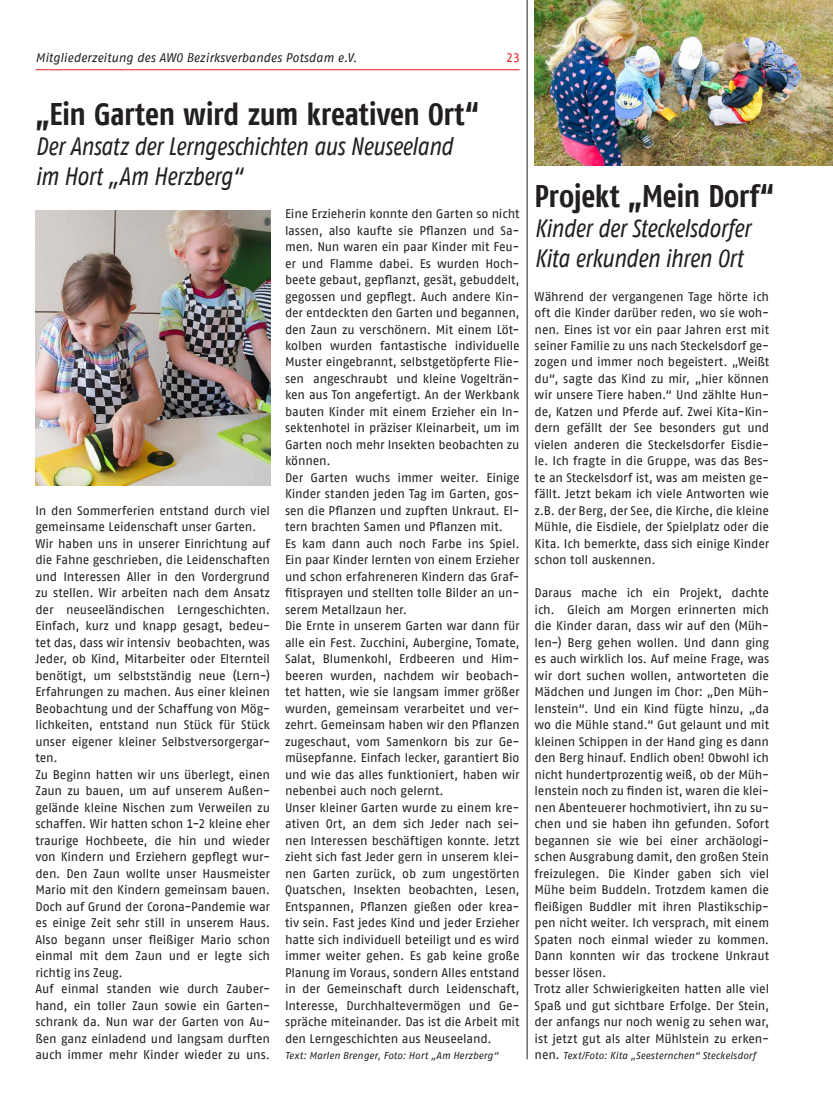
<style>
.page{position:relative;width:833px;height:1117px;background:#fff}
.page>*{position:absolute;margin:0;border:0;box-sizing:border-box;transform-origin:0 0}
.Unterüberschrift{font:700 31.25px "AWO Fago Cond";letter-spacing:-.01em;color:#231f20}
.Unterüberschrift-2{font:italic 25px "AWO Fago Cond";letter-spacing:-.015em;color:#231f20}
.Verfasser{font:12.5px/16.5px "AWO Fago Office";letter-spacing:-.015em;color:#231f20;text-align:justify}
.t1{font:italic 12.5px "AWO Fago Office";letter-spacing:-.005em;color:#231f20}
.t2{font:12.5px "AWO Fago Office";color:#ee1d23}
.Verfasser-2{font:italic 10px "AWO Fago Office";letter-spacing:.005em;color:#231f20}
.s1{font-style:normal;font-size:12.5px}
</style>
<div class="page">
<hr style="left:35px;top:69px;width:484px;height:1px;background:#ee1d23">
<img style="left:35px;top:210px;width:235px;height:275px">
<hr style="left:527px;top:0;width:1px;height:1058px;background:#231f20">
<img style="left:534px;top:0;width:299px;height:165px">
<p class="t1" style="left:35px;top:50px;width:323px">Mitgliederzeitung des AWO Bezirksverbandes Potsdam e.V.</p>
<p class="t2" style="left:505px;top:50px;width:16px">23</p>
<p class="Unterüberschrift" style="left:35px;top:95px;width:445px">„Ein Garten wird zum kreativen Ort“</p>
<p class="Unterüberschrift-2" style="left:35px;top:131px;width:419px">Der Ansatz der Lerngeschichten aus Neuseeland</p>
<p class="Unterüberschrift-2" style="left:35px;top:161px;width:209px">im Hort „Am Herzberg“</p>
<p class="Verfasser" style="left:285px;top:205px;width:236px">Eine Erzieherin konnte den Garten so nicht lassen, also kaufte sie Pflanzen und Sa&shy;men. Nun waren ein paar Kinder mit Feu&shy;er und Flamme dabei. Es wurden Hoch&shy;beete gebaut, gepflanzt, gesät, gebuddelt, gegossen und gepflegt. Auch andere Kin&shy;der entdeckten den Garten und begannen, den Zaun zu verschönern. Mit einem Löt&shy;kolben wurden fantastische individuelle Muster eingebrannt, selbstgetöpferte Flie&shy;sen angeschraubt und kleine Vogelträn&shy;ken aus Ton angefertigt. An der Werkbank bauten Kinder mit einem Erzieher ein In&shy;sektenhotel in präziser Kleinarbeit, um im Garten noch mehr Insekten beobachten zu können.</p>
<p class="Verfasser" style="left:285px;top:469px;width:236px">Der Garten wuchs immer weiter. Einige Kinder standen jeden Tag im Garten, gos&shy;sen die Pflanzen und zupften Unkraut. El&shy;tern brachten Samen und Pflanzen mit.</p>
<p class="Verfasser" style="left:285px;top:535px;width:236px">Es kam dann auch noch Farbe ins Spiel.<br>Ein paar Kinder lernten von einem Erzieher und schon erfahreneren Kindern das Graf&shy;fitisprayen und stellten tolle Bilder an un&shy;serem Metallzaun her.</p>
<p class="Verfasser" style="left:285px;top:617px;width:236px">Die Ernte in unserem Garten war dann für alle ein Fest. Zucchini, Aubergine, Tomate, Salat, Blumenkohl, Erdbeeren und Him&shy;beeren wurden, nachdem wir beobach&shy;tet hatten, wie sie langsam immer größer wurden, gemeinsam verarbeitet und ver&shy;zehrt. Gemeinsam haben wir den Pflanzen zugeschaut, vom Samenkorn bis zur Ge&shy;müsepfanne. Einfach lecker, garantiert Bio und wie das alles funktioniert, haben wir nebenbei auch noch gelernt.</p>
<p class="Verfasser" style="left:285px;top:798px;width:236px">Unser kleiner Garten wurde zu einem kre&shy;ativen Ort, an dem sich Jeder nach sei&shy;nen Interessen beschäftigen konnte. Jetzt zieht sich fast Jeder gern in unserem klei&shy;nen Garten zurück, ob zum ungestörten Quatschen, Insekten beobachten, Lesen, Entspannen, Pflanzen gießen oder krea&shy;tiv sein. Fast jedes Kind und jeder Erzieher hatte sich individuell beteiligt und es wird immer weiter gehen. Es gab keine große Planung im Voraus, sondern Alles entstand in der Gemeinschaft durch Leidenschaft, Interesse, Durchhaltevermögen und Ge&shy;spräche miteinander. Das ist die Arbeit mit den Lerngeschichten aus Neuseeland.</p>
<p class="Verfasser-2" style="left:285px;top:1049px;width:215px">Text: Marlen Brenger, Foto: Hort „Am Herzberg“</p>
<p class="Verfasser" style="left:35px;top:502px;width:236px">In den Sommerferien entstand durch viel gemeinsame Leidenschaft unser Garten.</p>
<p class="Verfasser" style="left:35px;top:535px;width:236px">Wir haben uns in unserer Einrichtung auf die Fahne geschrieben, die Leidenschaften und Interessen Aller in den Vordergrund zu stellen. Wir arbeiten nach dem Ansatz der neuseeländischen Lerngeschichten.<br>Einfach, kurz und knapp gesagt, bedeu&shy;tet das, dass wir intensiv beobachten, was Jeder, ob Kind, Mitarbeiter oder Elternteil benötigt, um selbstständig neue (Lern-)<br>Erfahrungen zu machen. Aus einer kleinen Beobachtung und der Schaffung von Mög&shy;lichkeiten, entstand nun Stück für Stück unser eigener kleiner Selbstversorgergar&shy;ten.</p>
<p class="Verfasser" style="left:35px;top:765px;width:236px">Zu Beginn hatten wir uns überlegt, einen Zaun zu bauen, um auf unserem Außen&shy;gelände kleine Nischen zum Verweilen zu schaffen. Wir hatten schon 1-2 kleine eher traurige Hochbeete, die hin und wieder von Kindern und Erziehern gepflegt wur&shy;den. Den Zaun wollte unser Hausmeister Mario mit den Kindern gemeinsam bauen.<br>Doch auf Grund der Corona-Pandemie war es einige Zeit sehr still in unserem Haus.<br>Also begann unser fleißiger Mario schon einmal mit dem Zaun und er legte sich richtig ins Zeug.</p>
<p class="Verfasser" style="left:35px;top:980px;width:236px">Auf einmal standen wie durch Zauber&shy;hand, ein toller Zaun sowie ein Garten&shy;schrank da. Nun war der Garten von Au&shy;ßen ganz einladend und langsam durften auch immer mehr Kinder wieder zu uns.</p>
<p class="Unterüberschrift" style="left:534px;top:178px;width:241px">Projekt „Mein Dorf“</p>
<p class="Unterüberschrift-2" style="left:534px;top:214px;width:217px">Kinder der Steckelsdorfer</p>
<p class="Unterüberschrift-2" style="left:534px;top:244px;width:210px">Kita erkunden ihren Ort</p>
<p class="Verfasser" style="left:534px;top:288px;width:236px">Während der vergangenen Tage hörte ich oft die Kinder darüber reden, wo sie woh&shy;nen. Eines ist vor ein paar Jahren erst mit seiner Familie zu uns nach Steckelsdorf ge&shy;zogen und immer noch begeistert. „Weißt du“, sagte das Kind zu mir, „hier können wir unsere Tiere haben.“ Und zählte Hun&shy;de, Katzen und Pferde auf. Zwei Kita-Kin&shy;dern gefällt der See besonders gut und vielen anderen die Steckelsdorfer Eisdie&shy;le. Ich fragte in die Gruppe, was das Bes&shy;te an Steckelsdorf ist, was am meisten ge&shy;fällt. Jetzt bekam ich viele Antworten wie z.B. der Berg, der See, die Kirche, die kleine Mühle, die Eisdiele, der Spielplatz oder die Kita. Ich bemerkte, dass sich einige Kinder schon toll auskennen.</p>
<p class="Verfasser" style="left:534px;top:584px;width:236px">Daraus mache ich ein Projekt, dachte ich. Gleich am Morgen erinnerten mich die Kinder daran, dass wir auf den (Müh&shy;len-) Berg gehen wollen. Und dann ging es auch wirklich los. Auf meine Frage, was wir dort suchen wollen, antworteten die Mädchen und Jungen im Chor: „Den Müh&shy;lenstein“. Und ein Kind fügte hinzu, „da wo die Mühle stand.“ Gut gelaunt und mit kleinen Schippen in der Hand ging es dann den Berg hinauf. Endlich oben! Obwohl ich nicht hundertprozentig weiß, ob der Müh&shy;lenstein noch zu finden ist, waren die klei&shy;nen Abenteuerer hochmotiviert, ihn zu su&shy;chen und sie haben ihn gefunden. Sofort begannen sie wie bei einer archäologi&shy;schen Ausgrabung damit, den großen Stein freizulegen. Die Kinder gaben sich viel Mühe beim Buddeln. Trotzdem kamen die fleißigen Buddler mit ihren Plastikschip&shy;pen nicht weiter. Ich versprach, mit einem Spaten noch einmal wieder zu kommen.<br>Dann konnten wir das trockene Unkraut besser lösen.</p>
<p class="Verfasser" style="left:534px;top:980px;width:236px">Trotz aller Schwierigkeiten hatten alle viel Spaß und gut sichtbare Erfolge. Der Stein, der anfangs nur noch wenig zu sehen war, ist jetzt gut als alter Mühlstein zu erken-</p>
<p class="Verfasser-2" style="left:534px;top:1049px;width:223px"><span class="s1">nen.</span> Text/Foto: Kita „Seesternchen“ Steckelsdorf</p>
</div>
